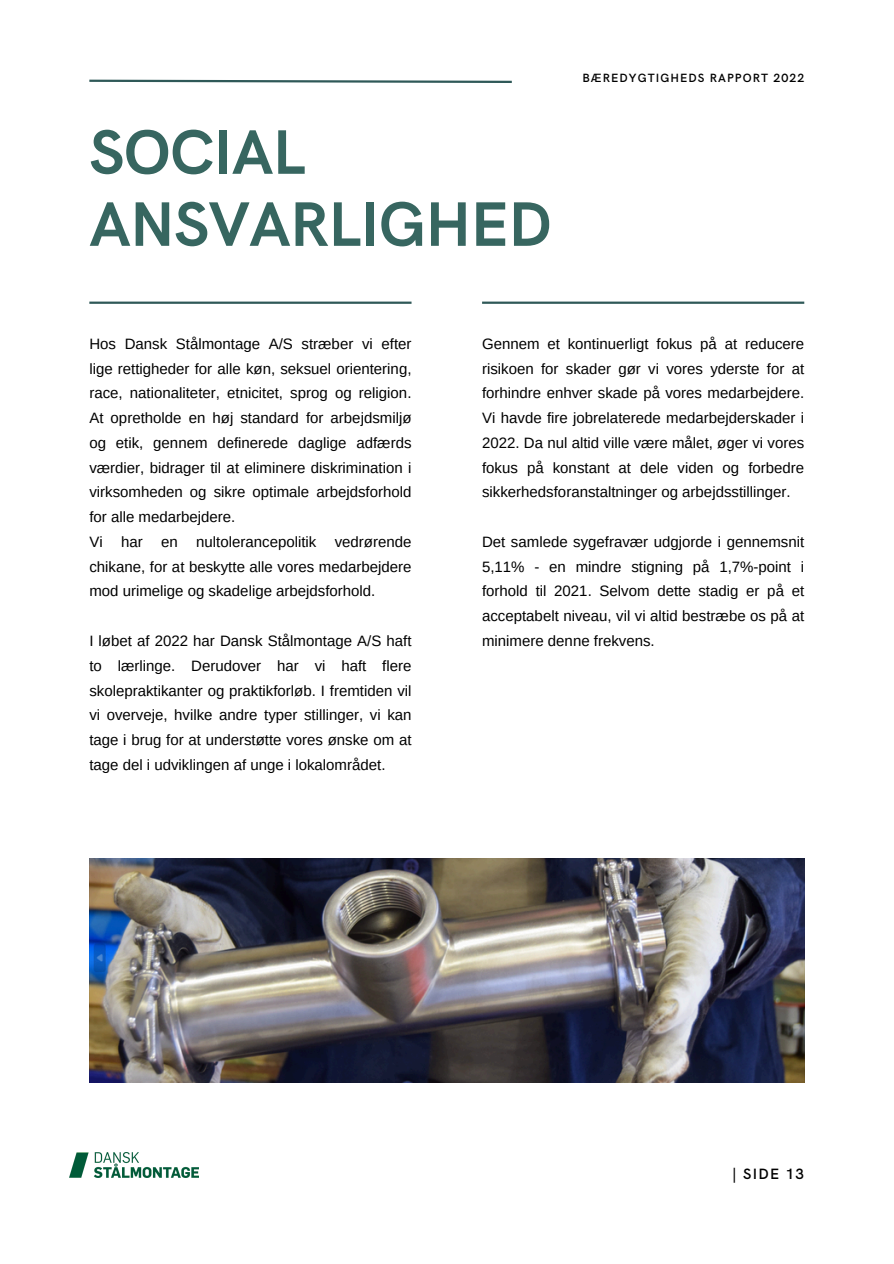
<style>
.page{position:relative;width:894px;height:1264px;background:#fff}
.page>*{position:absolute;margin:0;border:0;box-sizing:border-box;transform-origin:0 0}
.t1{font:700 63px/72px "HK Grotesk";letter-spacing:-.01em;color:#376660}
.t2{font:15px/24.8px "Arimo";color:#000;text-align:justify}
.t3{font:600 15px "HK Grotesk";letter-spacing:.09em;color:#000}
.t4{font:600 12px "HK Grotesk";letter-spacing:.09em;color:#000}
</style>
<div class="page">
<svg style="left:89px;top:79px;width:423px;height:4px"></svg>
<hr style="left:89px;top:301px;width:322px;height:3px;background:#2f5958">
<hr style="left:482px;top:301px;width:322px;height:3px;background:#2f5958">
<img style="left:69px;top:1152px;width:129px;height:25px">
<img style="left:89px;top:858px;width:715px;height:224px">
<p class="t1" style="left:89px;top:119px;width:463px">SOCIAL<br>ANSVARLIGHED</p>
<p class="t4" style="left:582px;top:71px;width:223px">BÆREDYGTIGHEDS RAPPORT 2022</p>
<p class="t2" style="left:89px;top:331px;width:323px;text-align:left">Hos Dansk Stålmontage A/S stræber vi efter lige rettigheder for alle køn, seksuel orientering, race, nationaliteter, etnicitet, sprog og religion.<br>At opretholde en høj standard for arbejdsmiljø og etik, gennem definerede daglige adfærds værdier, bidrager til at eliminere diskrimination i virksomheden og sikre optimale arbejdsforhold for alle medarbejdere.<br>Vi har en nultolerancepolitik vedrørende chikane, for at beskytte alle vores medarbejdere mod urimelige og skadelige arbejdsforhold.</p>
<h3 class="t2" style="left:89px;top:628px;width:323px">I løbet af 2022 har Dansk Stålmontage A/S haft to lærlinge. Derudover har vi haft flere skolepraktikanter og praktikforløb. I fremtiden vil vi overveje, hvilke andre typer stillinger, vi kan tage i brug for at understøtte vores ønske om at tage del i udviklingen af unge i lokalområdet.</h3>
<h3 class="t2" style="left:482px;top:331px;width:323px">Gennem et kontinuerligt fokus på at reducere risikoen for skader gør vi vores yderste for at forhindre enhver skade på vores medarbejdere.<br>Vi havde fire jobrelaterede medarbejderskader i 2022. Da nul altid ville være målet, øger vi vores fokus på konstant at dele viden og forbedre sikkerhedsforanstaltninger og arbejdsstillinger.</h3>
<p class="t2" style="left:482px;top:529px;width:323px">Det samlede sygefravær udgjorde i gennemsnit 5,11% - en mindre stigning på 1,7%-point i forhold til 2021. Selvom dette stadig er på et acceptabelt niveau, vil vi altid bestræbe os på at minimere denne frekvens.</p>
<h1 class="t3" style="left:731px;top:1165px;width:74px">| SIDE 13</h1>
</div>
